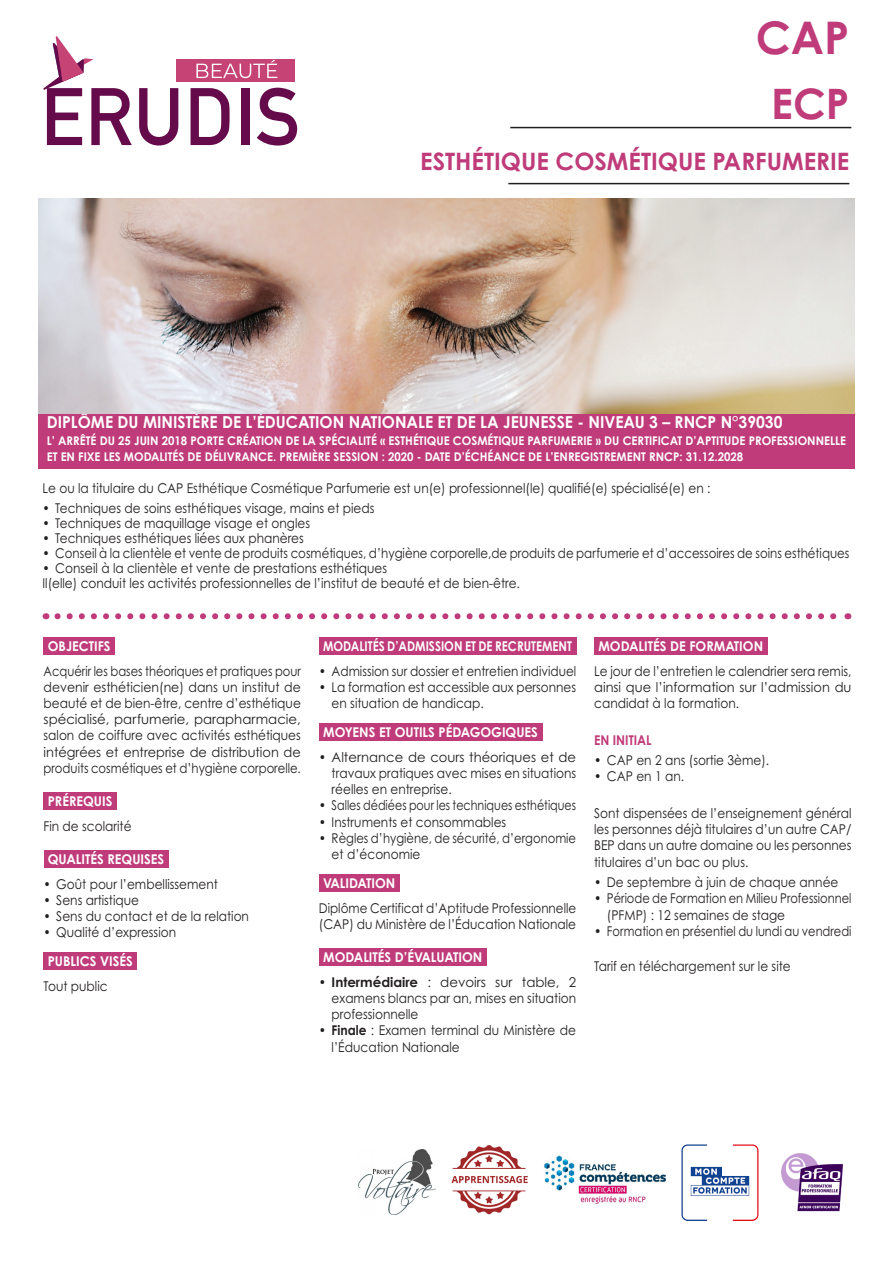
<style>
.page{position:relative;width:893px;height:1263px;background:#fff}
.page>*{position:absolute;margin:0;border:0;box-sizing:border-box;transform-origin:0 0}
.Titre_formation_haut_recto{font:700 45px "Century Gothic Pro";color:#bf3b79}
.Sous_titre_formation_haut_recto{font:700 42px "Century Gothic Pro";color:#bf3b79}
.Sous_titre_formation_haut_recto-2{font:700 24px "Century Gothic Pro";color:#bf3b79}
.Titre_sous_photo_recto{font:700 16.5px "Century Gothic Pro";color:#fff;scale:.95 1}
.t1{font:13.5px/16.2px "Century Gothic Pro";color:#231f20;scale:.9 1}
.t2{font:13.5px/16.2px "Century Gothic Pro";color:#231f20;text-align:justify;scale:.85 1}
.Titre_corps_recto{font:700 13.5px "Century Gothic Pro";color:#fff;scale:.95 1}
.t3{font:13.5px/16.2px "Century Gothic Pro";color:#231f20;text-align:justify}
.t4{font:13.5px/16.2px "Century Gothic Pro";color:#231f20;scale:.88 1}
.Titre_corps_recto-2{font:700 13.5px "Century Gothic Pro";color:#fff;scale:.86 1}
.Sous-titre_gras_couleur_recto{font:700 13.5px "Century Gothic Pro";color:#bf3b79;scale:.9 1}
.Titre_sous_photo_recto-2{font:700 12px/16.5px "Century Gothic Pro";color:#fff;scale:.95 1}
.s1{font-weight:700}
</style>
<div class="page">
<svg style="left:57px;top:613px;width:780px;height:6px"></svg>
<img style="left:451px;top:1145px;width:76px;height:70px">
<img style="left:544px;top:1155px;width:122px;height:49px">
<img style="left:681px;top:1144px;width:77px;height:76px">
<div style="left:38px;top:412px;width:816px;height:25px;background:#bf3b79"></div>
<div style="left:38px;top:432px;width:816px;height:37px;background:#bf3b79"></div>
<img style="left:781px;top:1153px;width:62px;height:59px">
<img style="left:38px;top:199px;width:817px;height:214px">
<img style="left:359px;top:1149px;width:76px;height:66px">
<hr style="left:510px;top:127px;width:341px;height:1px;background:#231f20">
<hr style="left:508px;top:183px;width:341px;height:1px;background:#231f20">
<div style="left:44px;top:637px;width:71px;height:17px;background:#bf3b79"></div>
<div style="left:44px;top:792px;width:73px;height:18px;background:#bf3b79"></div>
<div style="left:44px;top:850px;width:124px;height:17px;background:#bf3b79"></div>
<div style="left:44px;top:952px;width:93px;height:18px;background:#bf3b79"></div>
<div style="left:319px;top:637px;width:257px;height:17px;background:#bf3b79"></div>
<div style="left:319px;top:723px;width:223px;height:18px;background:#bf3b79"></div>
<div style="left:319px;top:874px;width:81px;height:17px;background:#bf3b79"></div>
<div style="left:319px;top:948px;width:168px;height:17px;background:#bf3b79"></div>
<div style="left:594px;top:637px;width:173px;height:17px;background:#bf3b79"></div>
<svg style="left:139px;top:88px;width:39px;height:58px"></svg>
<svg style="left:191px;top:88px;width:39px;height:57px"></svg>
<div style="left:241px;top:88px;width:8px;height:57px;background:#650b4b"></div>
<svg style="left:257px;top:88px;width:40px;height:58px"></svg>
<svg style="left:43px;top:36px;width:89px;height:109px"></svg>
<div style="left:177px;top:59px;width:118px;height:23px;background:#c64475"></div>
<svg style="left:196px;top:60px;width:81px;height:18px"></svg>
<p class="Titre_formation_haut_recto" style="left:756px;top:10px;width:95px">CAP</p>
<p class="Sous_titre_formation_haut_recto" style="left:771px;top:78px;width:80px">ECP</p>
<p class="Sous_titre_formation_haut_recto-2" style="left:420px;top:147px;width:431px">ESTHÉTIQUE COSMÉTIQUE PARFUMERIE</p>
<p class="Titre_sous_photo_recto" style="left:47px;top:412px;width:776px">DIPLÔME DU MINISTÈRE DE L’ÉDUCATION NATIONALE ET DE LA JEUNESSE - NIVEAU 3 – RNCP N°39030</p>
<p class="Titre_sous_photo_recto-2" style="left:47px;top:432px;width:843px">L’ ARRÊTÉ DU 25 JUIN 2018 PORTE CRÉATION DE LA SPÉCIALITÉ « ESTHÉTIQUE COSMÉTIQUE PARFUMERIE » DU CERTIFICAT D’APTITUDE PROFESSIONNELLE<br>ET EN FIXE LES MODALITÉS DE DÉLIVRANCE. PREMIÈRE SESSION : 2020 - DATE D’ÉCHÉANCE DE L’ENREGISTREMENT RNCP: 31.12.2028</p>
<p class="t1" style="left:43px;top:480px;width:744px">Le ou la titulaire du CAP Esthétique Cosmétique Parfumerie est un(e) professionnel(le) qualifié(e) spécialisé(e) en :</p>
<p class="t1" style="left:43px;top:499px;width:370px">• Techniques de soins esthétiques visage, mains et pieds</p>
<p class="t1" style="left:43px;top:514px;width:299px">• Techniques de maquillage visage et ongles</p>
<p class="t1" style="left:43px;top:529px;width:292px">• Techniques esthétiques liées aux phanères</p>
<p class="t1" style="left:43px;top:544px;width:898px">• Conseil à la clientèle et vente de produits cosmétiques, d’hygiène corporelle,de produits de parfumerie et d’accessoires de soins esthétiques</p>
<p class="t1" style="left:43px;top:559px;width:384px">• Conseil à la clientèle et vente de prestations esthétiques</p>
<p class="t1" style="left:43px;top:574px;width:532px">Il(elle) conduit les activités professionnelles de l’institut de beauté et de bien-être.</p>
<p class="Titre_corps_recto" style="left:48px;top:638px;width:68px">OBJECTIFS</p>
<p class="t2" style="left:44px;top:662px;width:304px">Acquérir les bases théoriques et pratiques pour devenir esthéticien(ne) dans un institut de beauté et de bien-être, centre d’esthétique spécialisé, parfumerie, parapharmacie, salon de coiffure avec activités esthétiques intégrées et entreprise de distribution de produits cosmétiques et d’hygiène corporelle.</p>
<p class="Titre_corps_recto" style="left:48px;top:793px;width:70px">PRÉREQUIS</p>
<p class="t1" style="left:44px;top:818px;width:99px">Fin de scolarité</p>
<p class="Titre_corps_recto" style="left:48px;top:851px;width:124px">QUALITÉS REQUISES</p>
<p class="t1" style="left:44px;top:876px;width:195px">• Goût pour l’embellissement</p>
<p class="t1" style="left:44px;top:892px;width:108px">• Sens artistique</p>
<p class="t1" style="left:44px;top:908px;width:230px">• Sens du contact et de la relation</p>
<p class="t1" style="left:44px;top:924px;width:149px">• Qualité d’expression</p>
<p class="Titre_corps_recto" style="left:48px;top:953px;width:91px">PUBLICS VISÉS</p>
<p class="t1" style="left:44px;top:978px;width:73px">Tout public</p>
<p class="Titre_corps_recto-2" style="left:323px;top:638px;width:291px">MODALITÉS D’ADMISSION ET DE RECRUTEMENT</p>
<p class="t1" style="left:319px;top:662px;width:287px">• Admission sur dossier et entretien individuel</p>
<p class="t1" style="left:332px;top:679px;width:273px;text-indent:-13px">• La formation est accessible aux personnes en situation de handicap.</p>
<p class="Titre_corps_recto" style="left:323px;top:724px;width:228px">MOYENS ET OUTILS PÉDAGOGIQUES</p>
<p class="t1" style="left:332px;top:749px;width:273px;text-align:justify;text-indent:-13px">• Alternance de cours théoriques et de travaux pratiques avec mises en situations réelles en entreprise.</p>
<p class="t1" style="left:319px;top:797px;width:287px">• Salles dédiées pour les techniques esthétiques</p>
<p class="t1" style="left:319px;top:813px;width:210px">• Instruments et consommables</p>
<p class="t1" style="left:332px;top:830px;width:273px;text-indent:-13px">• Règles d’hygiène, de sécurité, d’ergonomie et d’économie</p>
<p class="Titre_corps_recto" style="left:323px;top:874px;width:78px">VALIDATION</p>
<p class="t4" style="left:319px;top:899px;width:294px">Diplôme Certificat d’Aptitude Professionnelle (CAP) du Ministère de l’Éducation Nationale</p>
<p class="Titre_corps_recto" style="left:323px;top:949px;width:169px">MODALITÉS D’ÉVALUATION</p>
<p class="t3" style="left:332px;top:974px;width:246px;text-indent:-13px"><span class="s1">• Intermédiaire</span> : devoirs sur table, 2 examens blancs par an, mises en situation professionnelle</p>
<p class="t1" style="left:332px;top:1022px;width:273px;text-indent:-13px"><span class="s1">• Finale</span> : Examen terminal du Ministère de l’Éducation Nationale</p>
<p class="Titre_corps_recto" style="left:598px;top:638px;width:175px">MODALITÉS DE FORMATION</p>
<p class="t1" style="left:594px;top:662px;width:287px;text-align:justify">Le jour de l’entretien le calendrier sera remis, ainsi que l’information sur l’admission du candidat à la formation.</p>
<p class="Sous-titre_gras_couleur_recto" style="left:594px;top:731px;width:65px">EN INITIAL</p>
<p class="t1" style="left:594px;top:752px;width:196px">• CAP en 2 ans (sortie 3ème).</p>
<p class="t1" style="left:594px;top:768px;width:102px">• CAP en 1 an.</p>
<p class="t1" style="left:594px;top:805px;width:287px;text-align:justify">Sont dispensées de l’enseignement général les personnes déjà titulaires d’un autre CAP/ BEP dans un autre domaine ou les personnes titulaires d’un bac ou plus.</p>
<p class="t1" style="left:594px;top:874px;width:273px">• De septembre à juin de chaque année</p>
<p class="t1" style="left:607px;top:890px;width:273px;text-indent:-13px">• Période de Formation en Milieu Professionnel (PFMP) : 12 semaines de stage</p>
<p class="t1" style="left:594px;top:922px;width:287px">• Formation en présentiel du lundi au vendredi</p>
<p class="t1" style="left:594px;top:958px;width:220px">Tarif en téléchargement sur le site</p>
</div>
